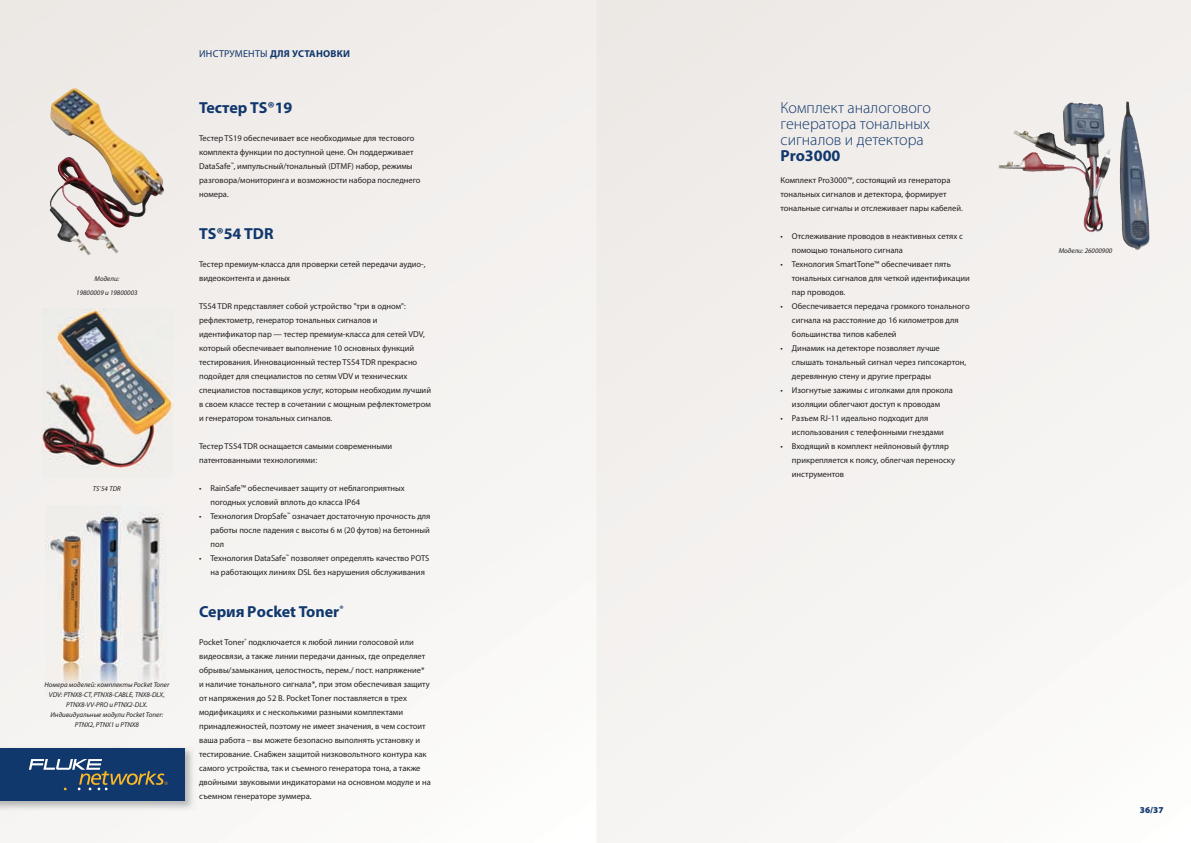
<style>
.page{position:relative;width:1191px;height:843px;background:#fff}
.page>*{position:absolute;margin:0;border:0;box-sizing:border-box;transform-origin:0 0}
.t1{font:300 16px/16px "Myriad Pro";color:#11386d;text-align:justify}
.t2{font:700 16px "Myriad Pro";color:#11386d}
.t3{font:700 10px "Myriad Pro";letter-spacing:.02em;color:#11386d}
.t4{font:900 9px "Myriad Pro";color:#11386d}
.t5{font:8.5px/14px "Myriad Pro";color:#231f20}
.t6{font:italic 7px/10px "Myriad Pro";color:#231f20;text-align:center}
.s1{font-weight:400}
</style>
<div class="page">
<div style="left:596px;top:0;width:594px;height:842px;background:#f4f1ef"></div>
<svg style="left:0;top:0;width:596px;height:842px"></svg>
<img style="left:0;top:745px;width:195px;height:65px">
<div style="left:0;top:747px;width:185px;height:53px;background:#11386d"></div>
<svg style="left:29px;top:759px;width:139px;height:30px"></svg>
<img style="left:50px;top:88px;width:93px;height:125px">
<img style="left:46px;top:505px;width:77px;height:191px">
<img style="left:123px;top:505px;width:44px;height:191px">
<img style="left:1062px;top:101px;width:87px;height:149px">
<img style="left:42px;top:309px;width:130px;height:168px">
<p class="t6" style="left:76px;top:271px;width:63px;line-height:14px">Модели:<br>19800009 и 19800003</p>
<p class="t6" style="left:93px;top:483px;width:29px">TS<sup>®</sup>54 TDR</p>
<p class="t6" style="left:44px;top:679px;width:126px">Номера моделей: комплекты Pocket Toner VDV: PTNX8-CT, PTNX8-CABLE, TNX8-DLX, PTNX8-VV-PRO и PTNX2-DLX.<br>Индивидуальные модули Pocket Toner:<br>PTNX2, PTNX1 и PTNX8</p>
<p class="t3" style="left:199px;top:47px;width:152px"><span class="s1">ИНСТРУМЕНТЫ</span> ДЛЯ УСТАНОВКИ</p>
<h1 class="t2" style="left:199px;top:97px;width:95px">Тестер TS®19</h1>
<p class="t5" style="left:199px;top:131px;width:223px">Тестер TS19 обеспечивает все необходимые для тестового комплекта функции по доступной цене. Он поддерживает DataSafe<sup>™</sup>, импульсный/тональный (DTMF) набор, режимы разговора/мониторинга и возможности набора последнего номера.</p>
<h1 class="t2" style="left:199px;top:223px;width:76px">TS®54 TDR</h1>
<p class="t5" style="left:199px;top:257px;width:228px">Тестер премиум-класса для проверки сетей передачи аудио-, видеоконтента и данных</p>
<p class="t5" style="left:199px;top:299px;width:233px">TS54 TDR представляет собой устройство "три в одном": рефлектометр, генератор тональных сигналов и идентификатор пар — тестер премиум-класса для сетей VDV, который обеспечивает выполнение 10 основных функций тестирования. Инновационный тестер TS54 TDR прекрасно подойдет для специалистов по сетям VDV и технических специалистов поставщиков услуг, которым необходим лучший в своем классе тестер в сочетании с мощным рефлектометром и генератором тональных сигналов.</p>
<p class="t5" style="left:199px;top:439px;width:194px">Тестер TS54 TDR оснащается самыми современными патентованными технологиями:</p>
<p class="t5" style="left:210px;top:481px;width:196px;text-indent:-11px">• RainSafe™ обеспечивает защиту от неблагоприятных погодных условий вплоть до класса IP64</p>
<p class="t5" style="left:210px;top:509px;width:221px;text-align:justify;text-indent:-11px">• Технология DropSafe<sup>™</sup> означает достаточную прочность для работы после падения с высоты 6 м (20 футов) на бетонный пол</p>
<p class="t5" style="left:210px;top:551px;width:220px;text-indent:-11px">• Технология DataSafe<sup>™</sup> позволяет определять качество POTS на работающих линиях DSL без нарушения обслуживания</p>
<h1 class="t2" style="left:199px;top:601px;width:146px">Серия Pocket Toner<sup>®</sup></h1>
<p class="t5" style="left:199px;top:635px;width:233px">Pocket Toner<sup>®</sup> подключается к любой линии голосовой или видеосвязи, а также линии передачи данных, где определяет обрывы/замыкания, целостность, перем./ пост. напряжение* и наличие тонального сигнала*, при этом обеспечивая защиту от напряжения до 52 В. Pocket Toner поставляется в трех модификациях и с несколькими разными комплектами принадлежностей, поэтому не имеет значения, в чем состоит ваша работа – вы можете безопасно выполнять установку и тестирование. Снабжен защитой низковольтного контура как самого устройства, так и съемного генератора тона, а также двойными звуковыми индикаторами на основном модуле и на съемном генераторе зуммера.</p>
<h1 class="t1" style="left:780px;top:99px;width:152px">Комплект аналогового генератора тональных сигналов и детектора</h1>
<h1 class="t2" style="left:780px;top:145px;width:61px">Pro3000</h1>
<p class="t5" style="left:780px;top:173px;width:184px">Комплект Pro3000™, состоящий из генератора тональных сигналов и детектора, формирует тональные сигналы и отслеживает пары кабелей.</p>
<p class="t5" style="left:791px;top:229px;width:173px;text-indent:-11px">• Отслеживание проводов в неактивных сетях с помощью тонального сигнала</p>
<p class="t5" style="left:791px;top:257px;width:179px;text-indent:-11px">• Технология SmartTone™ обеспечивает пять тональных сигналов для четкой идентификации пар проводов.</p>
<p class="t5" style="left:791px;top:299px;width:179px;text-indent:-11px">• Обеспечивается передача громкого тонального сигнала на расстояние до 16 километров для большинства типов кабелей</p>
<p class="t5" style="left:791px;top:341px;width:176px;text-indent:-11px">• Динамик на детекторе позволяет лучше слышать тональный сигнал через гипсокартон, деревянную стену и другие преграды</p>
<p class="t5" style="left:780px;top:383px;width:174px;text-align:center">• Изогнутые зажимы с иголками для прокола изоляции облегчают доступ к проводам</p>
<p class="t5" style="left:791px;top:411px;width:153px;text-indent:-11px">• Разъем RJ-11 идеально подходит для использования с телефонными гнездами</p>
<p class="t5" style="left:791px;top:439px;width:165px;text-indent:-11px">• Входящий в комплект нейлоновый футляр прикрепляется к поясу, облегчая переноску инструментов</p>
<p class="t6" style="left:1058px;top:245px;width:55px">Модели: 26000900</p>
<p class="t4" style="left:1139px;top:804px;width:25px">36/37</p>
</div>
